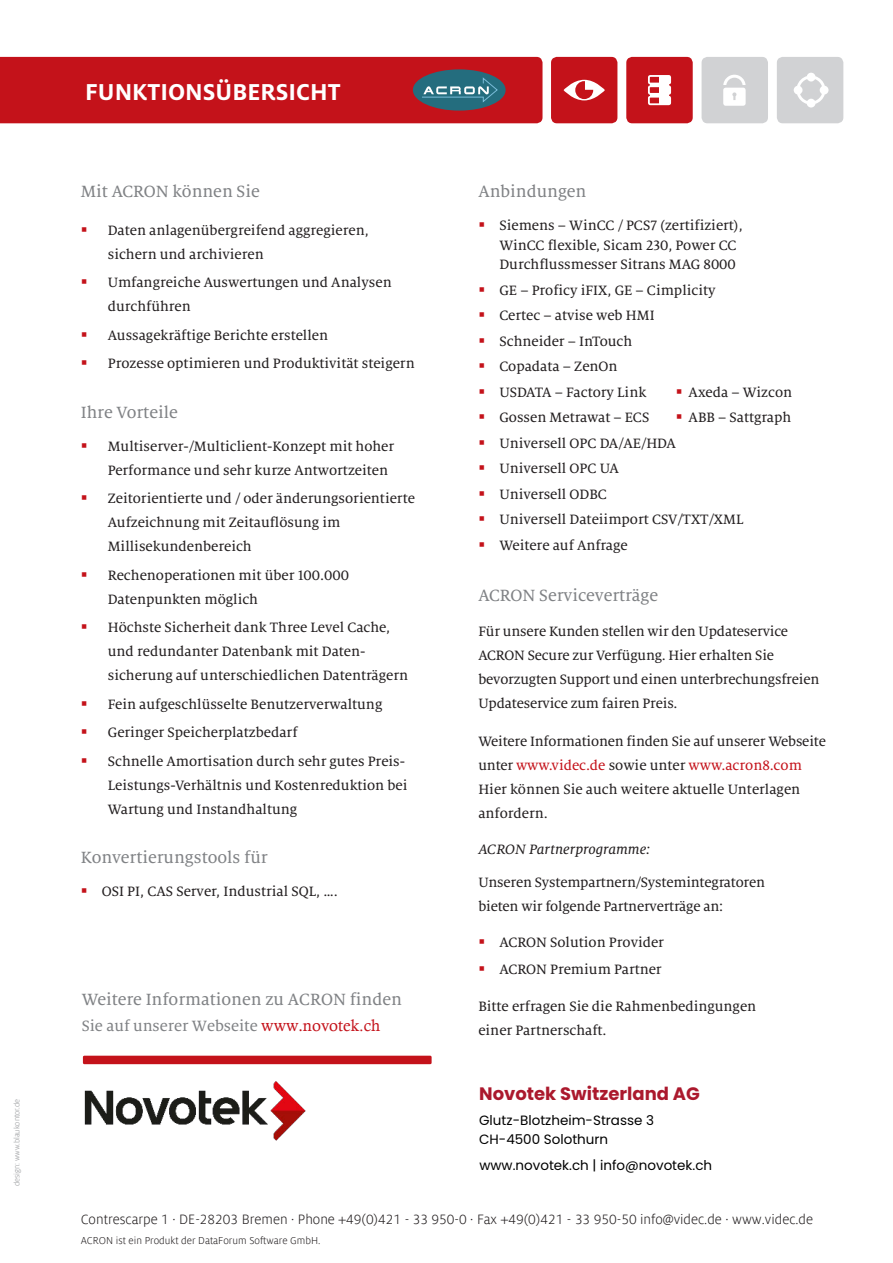
<style>
.page{position:relative;width:893px;height:1263px;background:#fff}
.page>*{position:absolute;margin:0;border:0;box-sizing:border-box;transform-origin:0 0}
.t1{font:700 25.5px "Milo OT";color:#fff}
.t2{font:18px "Milo Serif OT Text";color:#808285}
.t3{font:700 18px "Poppins";color:#ab192d}
.t4{font:16.5px "Milo Serif OT Text";color:#808285}
.t5{font:15px/24px "Milo Serif OT Text";color:#231f20}
.t6{font:300 15px "Milo Offc";color:#231f20}
.t7{font:15px "Milo Serif OT Text Ita";color:#231f20}
.t8{font:13.5px/18.9px "Poppins";color:#000}
.t9{font:300 11.1px "Milo Offc";color:#231f20}
.t10{font:300 8.4px "Milo Offc";color:#939598}
.s1{color:#c4121a}
.s2{font-family:"Calisto";color:#c4121a}
</style>
<div class="page">
<svg style="left:0;top:57px;width:542px;height:66px;background:#b81a23"></svg>
<div style="left:551px;top:57px;width:66px;height:66px;background:#c4121a;border-radius:6px"></div>
<svg style="left:564px;top:80px;width:41px;height:20px"></svg>
<div style="left:777px;top:57px;width:66px;height:66px;background:#d1d2d4;border-radius:6px"></div>
<svg style="left:794px;top:73px;width:34px;height:35px"></svg>
<div style="left:626px;top:57px;width:67px;height:66px;background:#c4121a;border-radius:6px"></div>
<div style="left:702px;top:57px;width:66px;height:66px;background:#d1d2d4;border-radius:6px"></div>
<div style="left:660px;top:76px;width:10px;height:8px;background:#fff"></div>
<div style="left:648px;top:75px;width:23px;height:9px;border:2px solid #fff;border-radius:2px"></div>
<div style="left:660px;top:86px;width:10px;height:8px;background:#fff"></div>
<div style="left:648px;top:85px;width:23px;height:10px;border:2px solid #fff;border-radius:2px"></div>
<div style="left:660px;top:97px;width:10px;height:7px;background:#fff"></div>
<div style="left:648px;top:96px;width:23px;height:9px;border:2px solid #fff;border-radius:2px"></div>
<hr style="left:650px;top:83px;width:19px;height:3px;background:#fff">
<svg style="left:650px;top:94px;width:19px;height:2px"></svg>
<svg style="left:723px;top:75px;width:23px;height:31px"></svg>
<div style="left:83px;top:1056px;width:349px;height:8px;background:#c4121a;border-radius:2px"></div>
<img style="left:84px;top:1081px;width:222px;height:60px">
<p class="t10" style="left:14px;top:1186px;width:89px;rotate:-90deg">design: www.blaukontor.de</p>
<h1 class="t1" style="left:85px;top:79px;width:257px">FUNKTIONSÜBERSICHT</h1>
<p class="t2" style="left:81px;top:183px;width:180px">Mit ACRON können Sie</p>
<p class="t5" style="left:108px;top:218px;width:262px;text-indent:-27px"><span class="s1">▪</span> Daten anlagenübergreifend aggregieren, sichern und archivieren</p>
<p class="t5" style="left:108px;top:271px;width:285px;text-indent:-27px"><span class="s1">▪</span> Umfangreiche Auswertungen und Analysen durchführen</p>
<p class="t5" style="left:81px;top:323px;width:249px"><span class="s1">▪</span> Aussagekräftige Berichte erstellen</p>
<p class="t5" style="left:81px;top:352px;width:335px"><span class="s1">▪</span> Prozesse optimieren und Produktivität steigern</p>
<p class="t2" style="left:81px;top:403px;width:98px">Ihre Vorteile</p>
<p class="t5" style="left:108px;top:434px;width:288px;text-indent:-27px"><span class="s1">▪</span> Multiserver-/Multiclient-Konzept mit hoher<br>Performance und sehr kurze Antwortzeiten</p>
<p class="t5" style="left:108px;top:487px;width:309px;text-indent:-27px"><span class="s1">▪</span> Zeitorientierte und / oder änderungsorientierte<br>Aufzeichnung mit Zeitauflösung im<br>Millisekundenbereich</p>
<p class="t5" style="left:108px;top:563px;width:243px;text-indent:-27px"><span class="s1">▪</span> Rechenoperationen mit über 100.000<br>Datenpunkten möglich</p>
<p class="t5" style="left:108px;top:616px;width:302px;text-indent:-27px"><span class="s1">▪</span> Höchste Sicherheit dank Three Level Cache, und redundanter Datenbank mit Daten&shy;sicherung auf unterschiedlichen Datenträgern</p>
<p class="t5" style="left:81px;top:692px;width:303px"><span class="s1">▪</span> Fein aufgeschlüsselte Benutzerverwaltung</p>
<p class="t5" style="left:81px;top:721px;width:218px"><span class="s1">▪</span> Geringer Speicherplatzbedarf</p>
<p class="t5" style="left:108px;top:749px;width:301px;text-indent:-27px"><span class="s1">▪</span> Schnelle Amortisation durch sehr gutes Preis-<br>Leistungs-Verhältnis und Kostenreduktion bei<br>Wartung und Instandhaltung</p>
<p class="t2" style="left:81px;top:849px;width:188px">Konvertierungstools für</p>
<p class="t5" style="left:81px;top:880px;width:259px"><span class="s1">▪</span> OSI PI, CAS Server, Industrial SQL, ….</p>
<p class="t2" style="left:82px;top:991px;width:322px">Weitere Informationen zu ACRON finden</p>
<p class="t4" style="left:82px;top:1018px;width:300px">Sie auf unserer Webseite <span class="s1">www.</span><span class="s2">novotek.ch</span></p>
<p class="t2" style="left:478px;top:183px;width:109px">Anbindungen</p>
<p class="t5" style="left:499px;top:216px;width:245px;line-height:19.5px;text-indent:-21px"><span class="s1">▪</span> Siemens – WinCC / PCS7 (zertifiziert),<br>WinCC flexible, Sicam 230, Power CC<br>Durchflussmesser Sitrans MAG 8000</p>
<p class="t5" style="left:478px;top:278px;width:239px"><span class="s1">▪</span> GE – Proficy iFIX, GE – Cimplicity</p>
<p class="t5" style="left:478px;top:304px;width:178px"><span class="s1">▪</span> Certec – atvise web HMI</p>
<p class="t5" style="left:478px;top:329px;width:155px"><span class="s1">▪</span> Schneider – InTouch</p>
<p class="t5" style="left:478px;top:355px;width:141px"><span class="s1">▪</span> Copadata – ZenOn</p>
<p class="t5" style="left:478px;top:380px;width:169px"><span class="s1">▪</span> USDATA – Factory Link</p>
<p class="t5" style="left:676px;top:380px;width:118px"><span class="s1">▪</span> Axeda – Wizcon</p>
<p class="t5" style="left:478px;top:406px;width:172px"><span class="s1">▪</span> Gossen Metrawat – ECS</p>
<p class="t5" style="left:676px;top:406px;width:117px"><span class="s1">▪</span> ABB – Sattgraph</p>
<p class="t5" style="left:478px;top:431px;width:199px"><span class="s1">▪</span> Universell OPC DA/AE/HDA</p>
<p class="t5" style="left:478px;top:457px;width:142px"><span class="s1">▪</span> Universell OPC UA</p>
<p class="t5" style="left:478px;top:482px;width:130px"><span class="s1">▪</span> Universell ODBC</p>
<p class="t5" style="left:478px;top:508px;width:267px"><span class="s1">▪</span> Universell Dateiimport CSV/TXT/XML</p>
<p class="t5" style="left:478px;top:533px;width:151px"><span class="s1">▪</span> Weitere auf Anfrage</p>
<p class="t2" style="left:478px;top:586px;width:181px">ACRON Serviceverträge</p>
<p class="t5" style="left:478px;top:620px;width:342px">Für unsere Kunden stellen wir den Updateservice ACRON Secure zur Verfügung. Hier erhalten Sie bevorzugten Support und einen unterbrechungsfreien Updateservice zum fairen Preis.</p>
<p class="t5" style="left:478px;top:729px;width:349px">Weitere Informationen finden Sie auf unserer Webseite unter <span class="s1">www.videc.de</span> sowie unter <span class="s1">www.acron8.com </span>Hier können Sie auch weitere aktuelle Unterlagen anfordern.</p>
<p class="t7" style="left:478px;top:843px;width:173px">ACRON Partnerprogramme:</p>
<p class="t5" style="left:478px;top:870px;width:288px">Unseren Systempartnern/Systemintegratoren bieten wir folgende Partnerverträge an:</p>
<p class="t5" style="left:478px;top:930px;width:187px"><span class="s1">▪</span> ACRON Solution Provider</p>
<p class="t5" style="left:478px;top:957px;width:185px"><span class="s1">▪</span> ACRON Premium Partner</p>
<p class="t5" style="left:478px;top:995px;width:279px">Bitte erfragen Sie die Rahmenbedingungen einer Partnerschaft.</p>
<p class="t3" style="left:479px;top:1084px;width:222px">Novotek Switzerland AG</p>
<p class="t8" style="left:479px;top:1111px;width:176px">Glutz-Blotzheim-Strasse 3<br>CH-4500 Solothurn</p>
<p class="t8" style="left:479px;top:1155px;width:234px">www.novotek.ch | info@novotek.ch</p>
<p class="t6" style="left:81px;top:1214px;width:734px">Contrescarpe 1 · DE-28203 Bremen · Phone +49(0)421 - 33 950-0 · Fax +49(0)421 - 33 950-50 info@videc.de · www.videc.de</p>
<p class="t9" style="left:81px;top:1236px;width:241px">ACRON ist ein Produkt der DataForum Software GmbH.</p>
</div>
